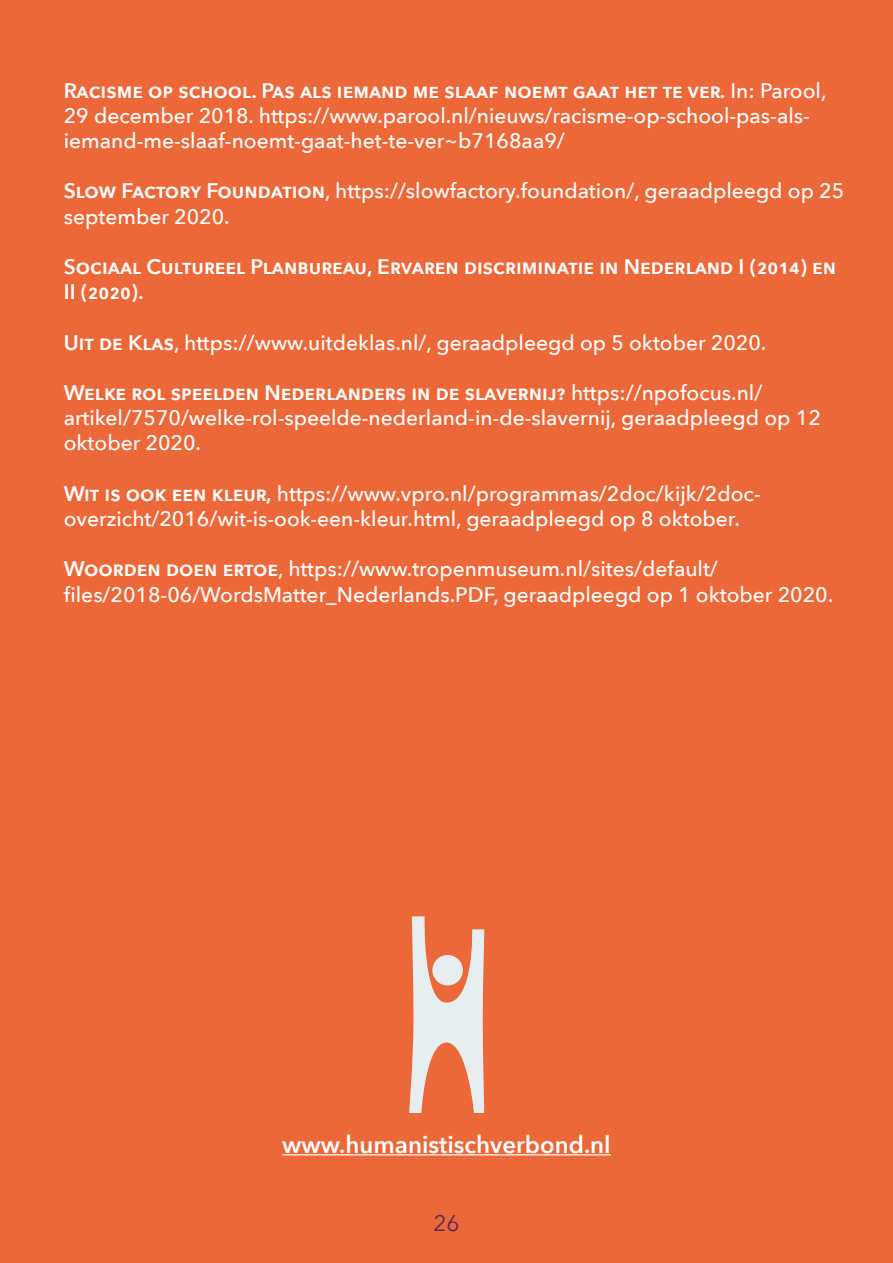
<style>
.page{position:relative;width:893px;height:1263px;background:#ec6839}
.page>*{position:absolute;margin:0;border:0;box-sizing:border-box;transform-origin:0 0}
.t1{font:600 24px "Avenir Next";color:#fff}
.t2{font:22.5px "Avenir Next";color:#56255c}
.t3{font:500 21px/25.2px "Avenir Next";color:#fff}
.t4{font:600 21px/25.2px "Avenir Next";color:#fff}
.s1{font-weight:600}
</style>
<div class="page">
<svg style="left:409px;top:916px;width:75px;height:196px"></svg>
<hr style="left:282px;top:1154px;width:329px;height:1px;background:#fff">
<p class="t3" style="left:64px;top:77px;width:764px"><span class="s1">Racisme op school. Pas als iemand me slaaf noemt gaat het te ver.</span> In: Parool,<br>29 december 2018. https://www.parool.nl/nieuws/racisme-op-school-pas-als&shy;iemand-me-slaaf-noemt-gaat-het-te-ver~b7168aa9/</p>
<p class="t3" style="left:64px;top:178px;width:782px"><span class="s1">Slow Factory Foundation</span>, https://slowfactory.foundation/, geraadpleegd op 25 september 2020.</p>
<p class="t4" style="left:64px;top:253px;width:774px">Sociaal Cultureel Planbureau, Ervaren discriminatie in Nederland I (2014) en<br>II (2020).</p>
<p class="t3" style="left:64px;top:329px;width:704px"><span class="s1">Uit de Klas</span>, https://www.uitdeklas.nl/, geraadpleegd op 5 oktober 2020.</p>
<p class="t3" style="left:64px;top:379px;width:759px"><span class="s1">Welke rol speelden Nederlanders in de slavernij?</span> https://npofocus.nl/ artikel/7570/welke-rol-speelde-nederland-in-de-slavernij, geraadpleegd op 12 oktober 2020.</p>
<p class="t3" style="left:64px;top:480px;width:698px"><span class="s1">Wit is ook een kleur,</span> https://www.vpro.nl/programmas/2doc/kijk/2doc&shy;overzicht/2016/wit-is-ook-een-kleur.html, geraadpleegd op 8 oktober.</p>
<p class="t3" style="left:64px;top:556px;width:771px"><span class="s1">Woorden doen ertoe</span>, https://www.tropenmuseum.nl/sites/default/ files/2018-06/WordsMatter_Nederlands.PDF, geraadpleegd op 1 oktober 2020.</p>
<p class="t1" style="left:282px;top:1124px;width:330px">www.humanistischverbond.nl</p>
<p class="t2" style="left:433px;top:1205px;width:28px">26</p>
</div>
